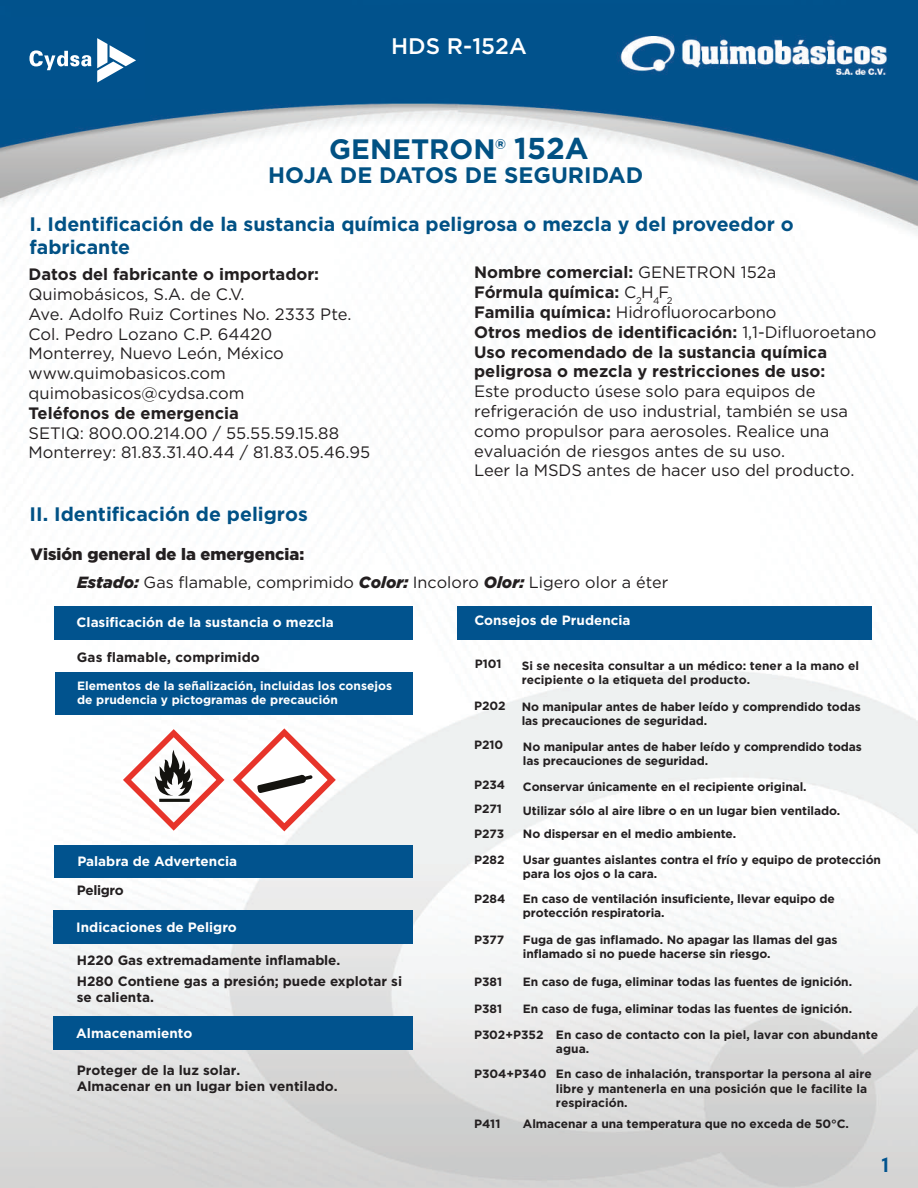
<style>
.page{position:relative;width:918px;height:1188px;background:#fff}
.page>*{position:absolute;margin:0;border:0;box-sizing:border-box;transform-origin:0 0}
.t1{font:700 28.05px "Gotham";color:#015183}
.t2{font:500 22.5px "Gotham";color:#fff}
.t3{font:700 22.35px "Gotham";color:#015183}
.t4{font:700 19.5px/23.4px "Gotham";color:#015185}
.t5{font:500 18px "Keep Calm";color:#01538e}
.t6{font:16.5px/19.8px "Gotham";letter-spacing:-.005em;color:#231f20}
.t7{font:700 16.5px/19.8px "Gotham";color:#231f20}
.t8{font:900 16.5px "Gotham";color:#231f20}
.t9{font:16.2px "Gotham";color:#231f20}
.t10{font:700 13.5px/16.2px "Gotham";color:#231f20}
.t11{font:700 13.5px "Gotham";color:#fff}
.t12{font:700 13.5px "Gotham";letter-spacing:-.03em;color:#231f20}
.t13{font:700 12px/14.4px "Gotham";letter-spacing:-.01em;color:#231f20}
.t14{font:700 12px/14.4px "Gotham";color:#fff}
.t15{font:9.6px "Gotham";color:#231f20}
.s1{font-size:30.15px}
.s2{font-weight:400}
.s3{font-weight:900;font-style:italic}
</style>
<div class="page">
<img style="left:0;top:0;width:918px;height:1188px">
<div style="left:457px;top:606px;width:415px;height:33px;background:#01538e"></div>
<div style="left:54px;top:606px;width:359px;height:33px;background:#01538e"></div>
<div style="left:55px;top:672px;width:358px;height:43px;background:#01538e"></div>
<div style="left:54px;top:845px;width:359px;height:33px;background:#01538e"></div>
<div style="left:53px;top:911px;width:360px;height:33px;background:#01538e"></div>
<div style="left:53px;top:1016px;width:360px;height:33px;background:#01538e"></div>
<div style="left:1px;top:18px;width:144px;height:81px;background:#01528d"></div>
<svg style="left:29px;top:50px;width:62px;height:20px"></svg>
<svg style="left:97px;top:38px;width:39px;height:45px"></svg>
<svg style="left:123px;top:729px;width:101px;height:102px"></svg>
<svg style="left:233px;top:728px;width:103px;height:103px"></svg>
<h2 class="t2" style="left:391px;top:32px;width:137px">HDS R-152A</h2>
<h1 class="t1" style="left:329px;top:131px;width:261px">GENETRON® <span class="s1">152A</span></h1>
<h3 class="t3" style="left:268px;top:160px;width:377px">HOJA DE DATOS DE SEGURIDAD</h3>
<h3 class="t4" style="left:30px;top:212px;width:765px">I. Identificación de la sustancia química peligrosa o mezcla y del proveedor o fabricante</h3>
<h3 class="t7" style="left:474px;top:262px;width:404px">Nombre comercial: <span class="s2">GENETRON 152a<br></span>Fórmula química: <span class="s2">C H F<br></span>Familia química: <span class="s2">Hidrofluorocarbono<br></span>Otros medios de identificación: <span class="s2">1,1-Difluoroetano </span>Uso recomendado de la sustancia química peligrosa o mezcla y restricciones de uso:</h3>
<h3 class="t6" style="left:474px;top:381px;width:382px">Este producto úsese solo para equipos de refrigeración de uso industrial, también se usa como propulsor para aerosoles. Realice una evaluación de riesgos antes de su uso.<br>Leer la MSDS antes de hacer uso del producto.</h3>
<h3 class="t7" style="left:29px;top:264px;width:292px">Datos del fabricante o importador:</h3>
<h3 class="t6" style="left:29px;top:284px;width:324px">Quimobásicos, S.A. de C.V.<br>Ave. Adolfo Ruiz Cortines No. 2333 Pte.<br>Col. Pedro Lozano C.P. 64420<br>Monterrey, Nuevo León, México www.quimobasicos.com quimobasicos@cydsa.com</h3>
<h3 class="t7" style="left:29px;top:403px;width:212px">Teléfonos de emergencia</h3>
<h3 class="t6" style="left:29px;top:423px;width:343px">SETIQ: 800.00.214.00 / 55.55.59.15.88<br>Monterrey: 81.83.31.40.44 / 81.83.05.46.95</h3>
<p class="t15" style="left:636px;top:295px;width:38px">2 42</p>
<h3 class="t4" style="left:30px;top:503px;width:280px">II. Identificación de peligros</h3>
<h3 class="t8" style="left:31px;top:544px;width:275px">Visión general de la emergencia:</h3>
<h3 class="t9" style="left:77px;top:573px;width:593px"><span class="s3">Estado:</span> Gas flamable, comprimido <span class="s3">Color:</span> Incoloro <span class="s3">Olor:</span> Ligero olor a éter</h3>
<p class="t11" style="left:77px;top:613px;width:259px">Clasificación de la sustancia o mezcla</p>
<p class="t11" style="left:474px;top:611px;width:158px">Consejos de Prudencia</p>
<p class="t10" style="left:77px;top:649px;width:185px">Gas flamable, comprimido</p>
<p class="t14" style="left:77px;top:678px;width:316px">Elementos de la señalización, incluidas los consejos de prudencia y pictogramas de precaución</p>
<p class="t13" style="left:475px;top:656px;width:28px">P101</p>
<p class="t13" style="left:522px;top:658px;width:339px">Si se necesita consultar a un médico: tener a la mano el recipiente o la etiqueta del producto.</p>
<p class="t13" style="left:474px;top:698px;width:33px">P202</p>
<p class="t13" style="left:522px;top:699px;width:341px">No manipular antes de haber leído y comprendido todas las precauciones de seguridad.</p>
<p class="t13" style="left:474px;top:738px;width:31px">P210</p>
<p class="t13" style="left:523px;top:739px;width:341px">No manipular antes de haber leído y comprendido todas las precauciones de seguridad.</p>
<p class="t13" style="left:474px;top:778px;width:33px">P234</p>
<p class="t13" style="left:523px;top:779px;width:285px">Conservar únicamente en el recipiente original.</p>
<p class="t13" style="left:474px;top:802px;width:29px">P271</p>
<p class="t13" style="left:523px;top:803px;width:319px">Utilizar sólo al aire libre o en un lugar bien ventilado.</p>
<p class="t13" style="left:474px;top:827px;width:32px">P273</p>
<p class="t13" style="left:523px;top:827px;width:215px">No dispersar en el medio ambiente.</p>
<p class="t13" style="left:474px;top:852px;width:32px">P282</p>
<p class="t13" style="left:523px;top:852px;width:360px">Usar guantes aislantes contra el frío y equipo de protección para los ojos o la cara.</p>
<p class="t13" style="left:474px;top:891px;width:33px">P284</p>
<p class="t13" style="left:523px;top:891px;width:313px">En caso de ventilación insuficiente, llevar equipo de protección respiratoria.</p>
<p class="t13" style="left:474px;top:932px;width:32px">P377</p>
<p class="t13" style="left:523px;top:932px;width:316px">Fuga de gas inflamado. No apagar las llamas del gas inflamado si no puede hacerse sin riesgo.</p>
<p class="t13" style="left:474px;top:974px;width:30px">P381</p>
<p class="t13" style="left:523px;top:974px;width:331px">En caso de fuga, eliminar todas las fuentes de ignición.</p>
<p class="t13" style="left:474px;top:1001px;width:30px">P381</p>
<p class="t13" style="left:523px;top:1001px;width:331px">En caso de fuga, eliminar todas las fuentes de ignición.</p>
<p class="t11" style="left:77px;top:852px;width:161px">Palabra de Advertencia</p>
<p class="t12" style="left:77px;top:881px;width:48px">Peligro</p>
<p class="t11" style="left:76px;top:918px;width:162px">Indicaciones de Peligro</p>
<p class="t10" style="left:77px;top:952px;width:265px">H220 Gas extremadamente inflamable.</p>
<p class="t10" style="left:77px;top:973px;width:327px">H280 Contiene gas a presión; puede explotar si</p>
<p class="t10" style="left:77px;top:989px;width:79px">se calienta.</p>
<p class="t11" style="left:76px;top:1024px;width:118px">Almacenamiento</p>
<p class="t10" style="left:77px;top:1062px;width:262px">Proteger de la luz solar.<br>Almacenar en un lugar bien ventilado.</p>
<p class="t13" style="left:556px;top:1027px;width:324px;text-indent:-82px">P302+P352 En caso de contacto con la piel, lavar con abundante agua.</p>
<p class="t13" style="left:556px;top:1067px;width:317px;text-indent:-82px">P304+P340 En caso de inhalación, transportar la persona al aire libre y mantenerla en una posición que le facilite la respiración.</p>
<p class="t13" style="left:474px;top:1116px;width:28px">P411</p>
<p class="t13" style="left:523px;top:1116px;width:327px">Almacenar a una temperatura que no exceda de 50°C.</p>
<h3 class="t5" style="left:882px;top:1149px;width:9px">1</h3>
</div>
